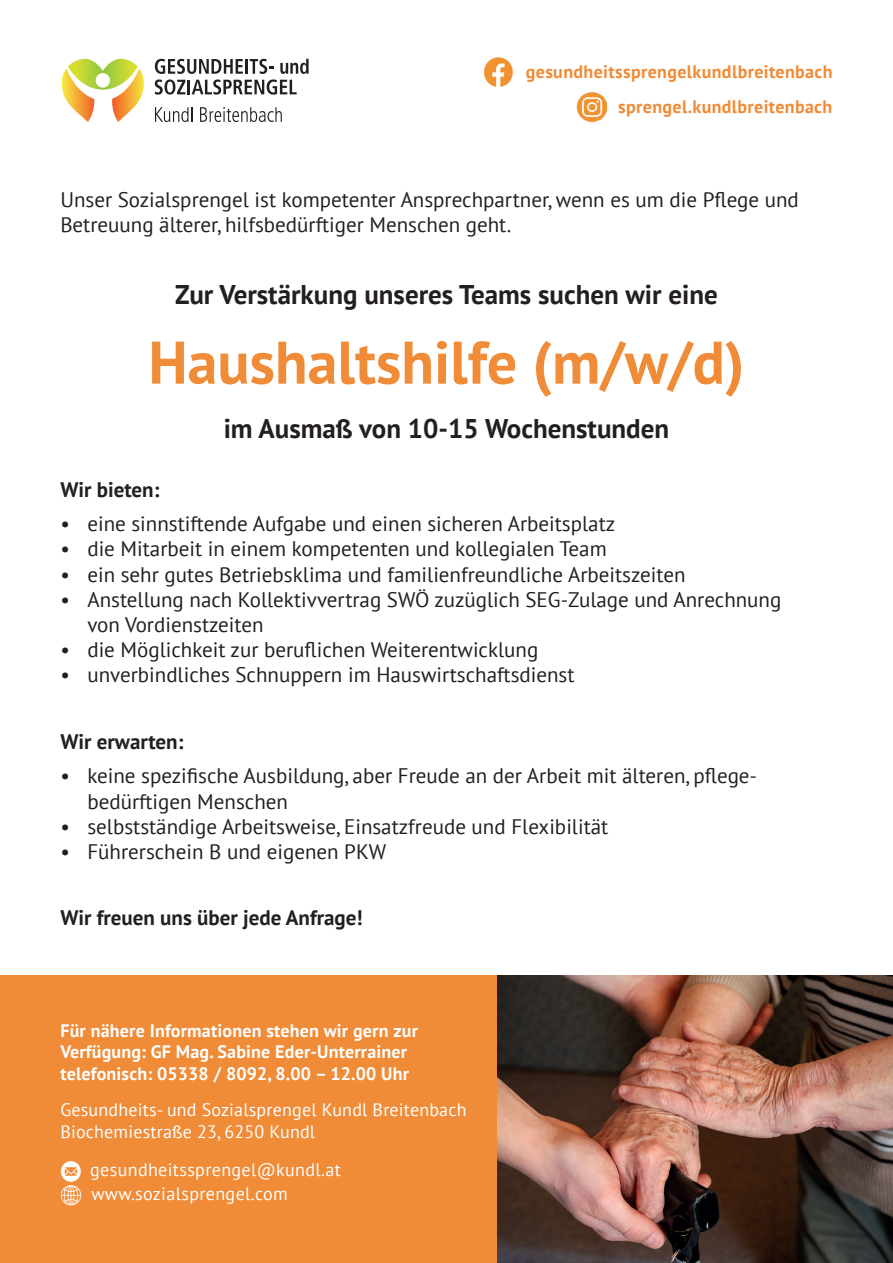
<style>
.page{position:relative;width:893px;height:1263px;background:#fff}
.page>*{position:absolute;margin:0;border:0;box-sizing:border-box;transform-origin:0 0}
.t1{font:700 60px "PT Sans";color:#f08b37}
.t2{font:700 27px "PT Sans";color:#231f20}
.t3{font:21px/25.2px "PT Sans";color:#231f20}
.t4{font:700 21px "PT Sans";color:#231f20}
.t5{font:18px/21.6px "PT Sans";letter-spacing:.01em;color:#fff}
.t6{font:700 18px/21.6px "PT Sans";letter-spacing:.01em;color:#fff}
.t7{font:700 18px/34.8px "PT Sans";letter-spacing:.02em;color:#f08b37;text-align:right}
</style>
<div class="page">
<div style="left:0;top:976px;width:893px;height:287px;background:#f08b37"></div>
<img style="left:498px;top:976px;width:395px;height:287px">
<svg style="left:62px;top:59px;width:82px;height:63px"></svg>
<div style="left:96px;top:73px;width:14px;height:15px;background:#fff;border-radius:50%"></div>
<svg style="left:155px;top:59px;width:154px;height:36px"></svg>
<svg style="left:155px;top:107px;width:37px;height:15px"></svg>
<svg style="left:200px;top:107px;width:82px;height:15px"></svg>
<img style="left:485px;top:57px;width:28px;height:30px">
<img style="left:577px;top:92px;width:29px;height:31px">
<img style="left:60px;top:1185px;width:21px;height:21px">
<img style="left:60px;top:1161px;width:21px;height:21px">
<p class="t7" style="left:526px;top:54px;width:308px">gesundheitssprengelkundlbreitenbach sprengel.kundlbreitenbach</p>
<p class="t3" style="left:60px;top:186px;width:740px">Unser Sozialsprengel ist kompetenter Ansprechpartner, wenn es um die Pflege und<br>Betreuung älterer, hilfsbedürftiger Menschen geht.</p>
<p class="t2" style="left:175px;top:277px;width:544px">Zur Verstärkung unseres Teams suchen wir eine</p>
<h1 class="t1" style="left:149px;top:323px;width:597px">Haushaltshilfe (m/w/d)</h1>
<p class="t2" style="left:224px;top:411px;width:447px">im Ausmaß von 10-15 Wochenstunden</p>
<p class="t4" style="left:60px;top:476px;width:100px">Wir bieten:</p>
<p class="t3" style="left:60px;top:511px;width:556px">• eine sinnstiftende Aufgabe und einen sicheren Arbeitsplatz</p>
<p class="t3" style="left:60px;top:536px;width:548px">• die Mitarbeit in einem kompetenten und kollegialen Team</p>
<p class="t3" style="left:60px;top:561px;width:627px">• ein sehr gutes Betriebsklima und familienfreundliche Arbeitszeiten</p>
<p class="t3" style="left:87px;top:586px;width:695px;text-indent:-27px">• Anstellung nach Kollektivvertrag SWÖ zuzüglich SEG-Zulage und Anrechnung von Vordienstzeiten</p>
<p class="t3" style="left:60px;top:637px;width:479px">• die Möglichkeit zur beruflichen Weiterentwicklung</p>
<p class="t3" style="left:60px;top:662px;width:516px">• unverbindliches Schnuppern im Hauswirtschaftsdienst</p>
<p class="t4" style="left:60px;top:728px;width:125px">Wir erwarten:</p>
<p class="t3" style="left:87px;top:763px;width:671px;text-indent:-27px">• keine spezifische Ausbildung, aber Freude an der Arbeit mit älteren, pflege&shy;bedürftigen Menschen</p>
<p class="t3" style="left:60px;top:813px;width:549px">• selbstständige Arbeitsweise, Einsatzfreude und Flexibilität</p>
<p class="t3" style="left:60px;top:839px;width:327px">• Führerschein B und eigenen PKW</p>
<p class="t4" style="left:60px;top:904px;width:304px">Wir freuen uns über jede Anfrage!</p>
<p class="t6" style="left:60px;top:1019px;width:359px">Für nähere Informationen stehen wir gern zur<br>Verfügung: GF Mag. Sabine Eder-Unterrainer telefonisch: 05338 / 8092, 8.00 – 12.00 Uhr</p>
<p class="t5" style="left:60px;top:1098px;width:408px">Gesundheits- und Sozialsprengel Kundl Breitenbach<br>Biochemiestraße 23, 6250 Kundl</p>
<p class="t5" style="left:90px;top:1157px;width:252px;line-height:24px">gesundheitssprengel@kundl.at www.sozialsprengel.com</p>
</div>
